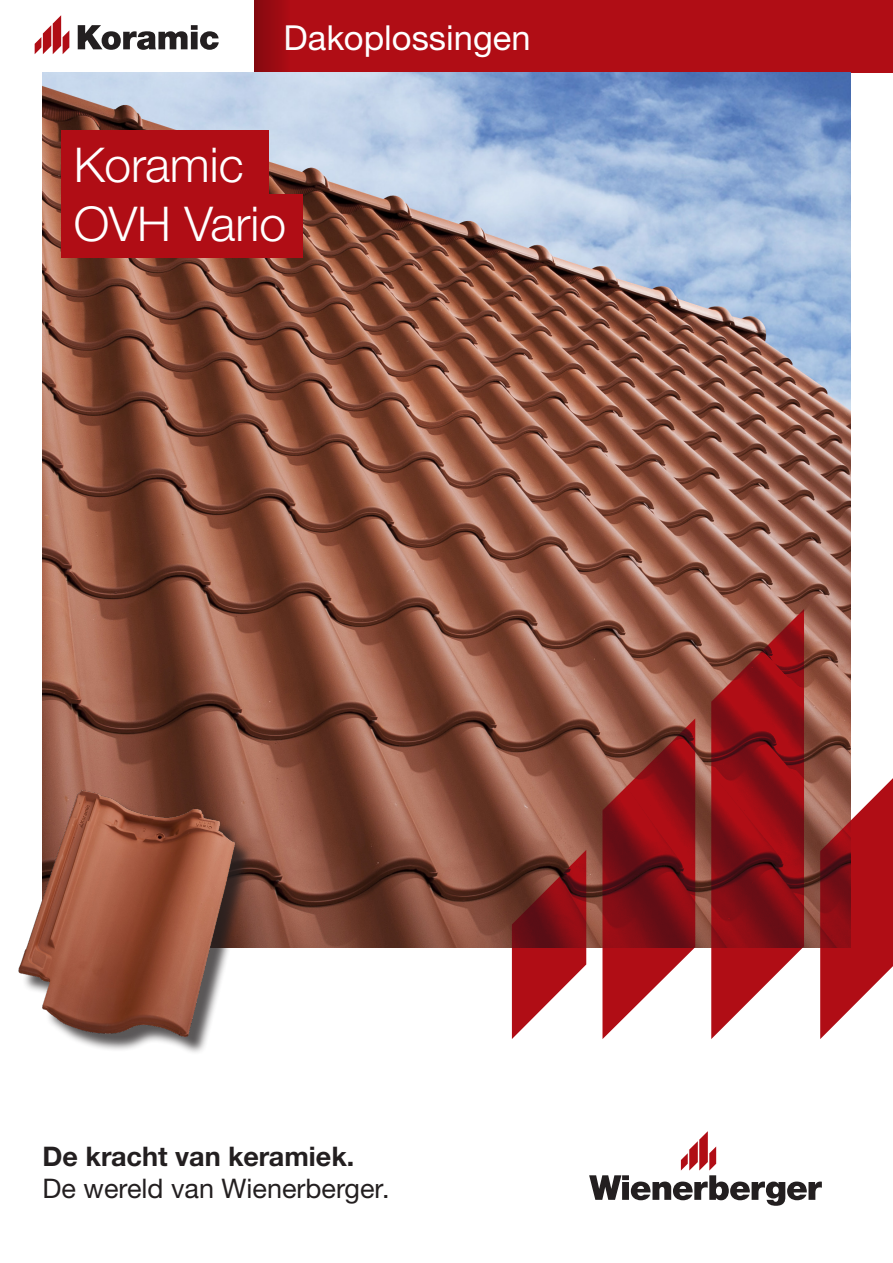
<style>
.page{position:relative;width:893px;height:1263px;background:#fff}
.page>*{position:absolute;margin:0;border:0;box-sizing:border-box;transform-origin:0 0}
.t1{font:300 48px "Helvetica Neue LTW1 G";color:#fff}
.t2{font:34.5px "Helvetica Neue LTW1 G";color:#fff}
.t3{font:27px "Helvetica Neue LTW1 G";color:#231f20}
.t4{font:700 27px "Helvetica Neue LTW1 G";color:#231f20}
</style>
<div class="page">
<svg style="left:589px;top:1131px;width:233px;height:75px"></svg>
<svg style="left:35px;top:15px;width:34px;height:39px"></svg>
<svg style="left:78px;top:25px;width:141px;height:25px"></svg>
<div style="left:254px;top:0;width:639px;height:72px;background:#b00d15"></div>
<svg style="left:254px;top:0;width:30px;height:72px"></svg>
<img style="left:43px;top:72px;width:807px;height:875px">
<div style="left:61px;top:130px;width:208px;height:64px;background:#b00d15"></div>
<div style="left:61px;top:194px;width:241px;height:64px;background:#b00d15"></div>
<svg style="left:820px;top:764px;width:73px;height:275px"></svg>
<svg style="left:512px;top:850px;width:74px;height:189px"></svg>
<svg style="left:602px;top:718px;width:93px;height:321px;background:#9c3a3d"></svg>
<svg style="left:711px;top:609px;width:93px;height:430px;background:#9c3034"></svg>
<div style="left:21px;top:793px;width:232px;height:262px;background:#231f20;opacity:.75"></div>
<img style="left:18px;top:752px;width:225px;height:303px">
<p class="t2" style="left:284px;top:17px;width:248px">Dakoplossingen</p>
<p class="t1" style="left:74px;top:135px;width:171px">Koramic</p>
<p class="t1" style="left:74px;top:195px;width:214px">OVH Vario</p>
<p class="t4" style="left:43px;top:1139px;width:313px">De kracht van keramiek.</p>
<p class="t3" style="left:43px;top:1172px;width:349px">De wereld van Wienerberger.</p>
</div>
